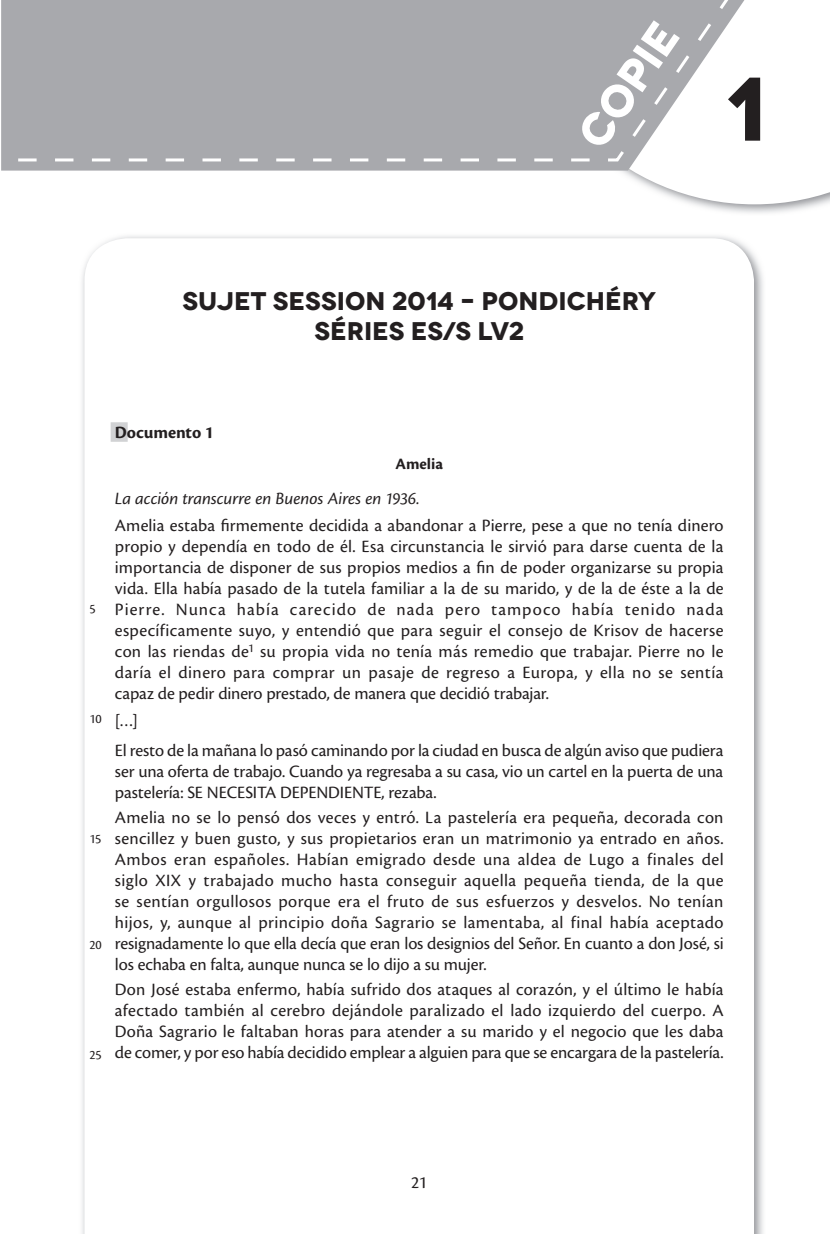
<style>
.page{position:relative;width:830px;height:1234px;background:#fff}
.page>*{position:absolute;margin:0;border:0;box-sizing:border-box;transform-origin:0 0}
.t1{font:700 90px "Novecentowide";color:#231f20}
.t2{font:700 45px "Novecentowide";color:#fff}
.t3{font:700 25.5px/30px "Novecentowide";letter-spacing:-.005em;color:#231f20;text-align:center}
.t4{font:18px/21px "Cronos Pro";letter-spacing:-.01em;color:#231f20;text-align:justify}
.t5{font:italic 18px "Cronos Pro";color:#231f20}
.t6{font:700 18px "Cronos Pro";letter-spacing:-.005em;color:#231f20}
.t7{font:700 16.5px "Cronos Pro";color:#231f20}
.t8{font:13.5px "Cronos Pro";letter-spacing:-.01em;color:#231f20}
</style>
<div class="page">
<svg style="left:515px;top:170px;width:314px;height:34px"></svg>
<div style="left:1px;top:0;width:744px;height:170px;background:#a8a9ad"></div>
<svg style="left:9px;top:158px;width:580px;height:3px"></svg>
<svg style="left:604px;top:0;width:131px;height:163px"></svg>
<svg style="left:1px;top:147px;width:2px;height:16px"></svg>
<div style="left:111px;top:422px;width:17px;height:19px;background:#d1d2d4"></div>
<h2 class="t2" style="left:566px;top:128px;width:143px;rotate:-55deg">COPIE</h2>
<h1 class="t1" style="left:724px;top:57px;width:44px">1</h1>
<h3 class="t3" style="left:182px;top:286px;width:475px">SUJET SESSION 2014 – PONDICHÉRY<br>SÉRIES ES/S LV2</h3>
<p class="t8" style="left:89px;top:603px;width:8px">5</p>
<p class="t8" style="left:89px;top:713px;width:14px">10</p>
<p class="t8" style="left:89px;top:833px;width:14px">15</p>
<p class="t8" style="left:89px;top:939px;width:14px">20</p>
<p class="t8" style="left:89px;top:1049px;width:14px">25</p>
<p class="t6" style="left:115px;top:425px;width:100px">Documento 1</p>
<p class="t7" style="left:395px;top:457px;width:49px">Amelia</p>
<p class="t5" style="left:115px;top:491px;width:306px">La acción transcurre en Buenos Aires en 1936.</p>
<p class="t4" style="left:115px;top:516px;width:610px">Amelia estaba firmemente decidida a abandonar a Pierre, pese a que no tenía dinero propio y dependía en todo de él. Esa circunstancia le sirvió para darse cuenta de la importancia de disponer de sus propios medios a fin de poder organizarse su propia vida. Ella había pasado de la tutela familiar a la de su marido, y de la de éste a la de Pierre. Nunca había carecido de nada pero tampoco había tenido nada específicamente suyo, y entendió que para seguir el consejo de Krisov de hacerse con las riendas de<sup>1</sup> su propia vida no tenía más remedio que trabajar. Pierre no le daría el dinero para comprar un pasaje de regreso a Europa, y ella no se sentía capaz de pedir dinero prestado, de manera que decidió trabajar.</p>
<p class="t4" style="left:115px;top:706px;width:610px;line-height:29.5px">[…]<br>El resto de la mañana lo pasó caminando por la ciudad en busca de algún aviso que pudiera</p>
<p class="t4" style="left:115px;top:761px;width:609px">ser una oferta de trabajo. Cuando ya regresaba a su casa, vio un cartel en la puerta de una pastelería: SE NECESITA DEPENDIENTE, rezaba.</p>
<p class="t4" style="left:115px;top:808px;width:610px">Amelia no se lo pensó dos veces y entró. La pastelería era pequeña, decorada con sencillez y buen gusto, y sus propietarios eran un matrimonio ya entrado en años.<br>Ambos eran españoles. Habían emigrado desde una aldea de Lugo a finales del siglo XIX y trabajado mucho hasta conseguir aquella pequeña tienda, de la que se sentían orgullosos porque era el fruto de sus esfuerzos y desvelos. No tenían hijos, y, aunque al principio doña Sagrario se lamentaba, al final había aceptado resignadamente lo que ella decía que eran los designios del Señor. En cuanto a don José, si los echaba en falta, aunque nunca se lo dijo a su mujer.</p>
<p class="t4" style="left:115px;top:980px;width:610px">Don José estaba enfermo, había sufrido dos ataques al corazón, y el último le había afectado también al cerebro dejándole paralizado el lado izquierdo del cuerpo. A Doña Sagrario le faltaban horas para atender a su marido y el negocio que les daba de comer, y por eso había decidido emplear a alguien para que se encargara de la pastelería.</p>
<p class="t4" style="left:411px;top:1172px;width:17px">21</p>
</div>
